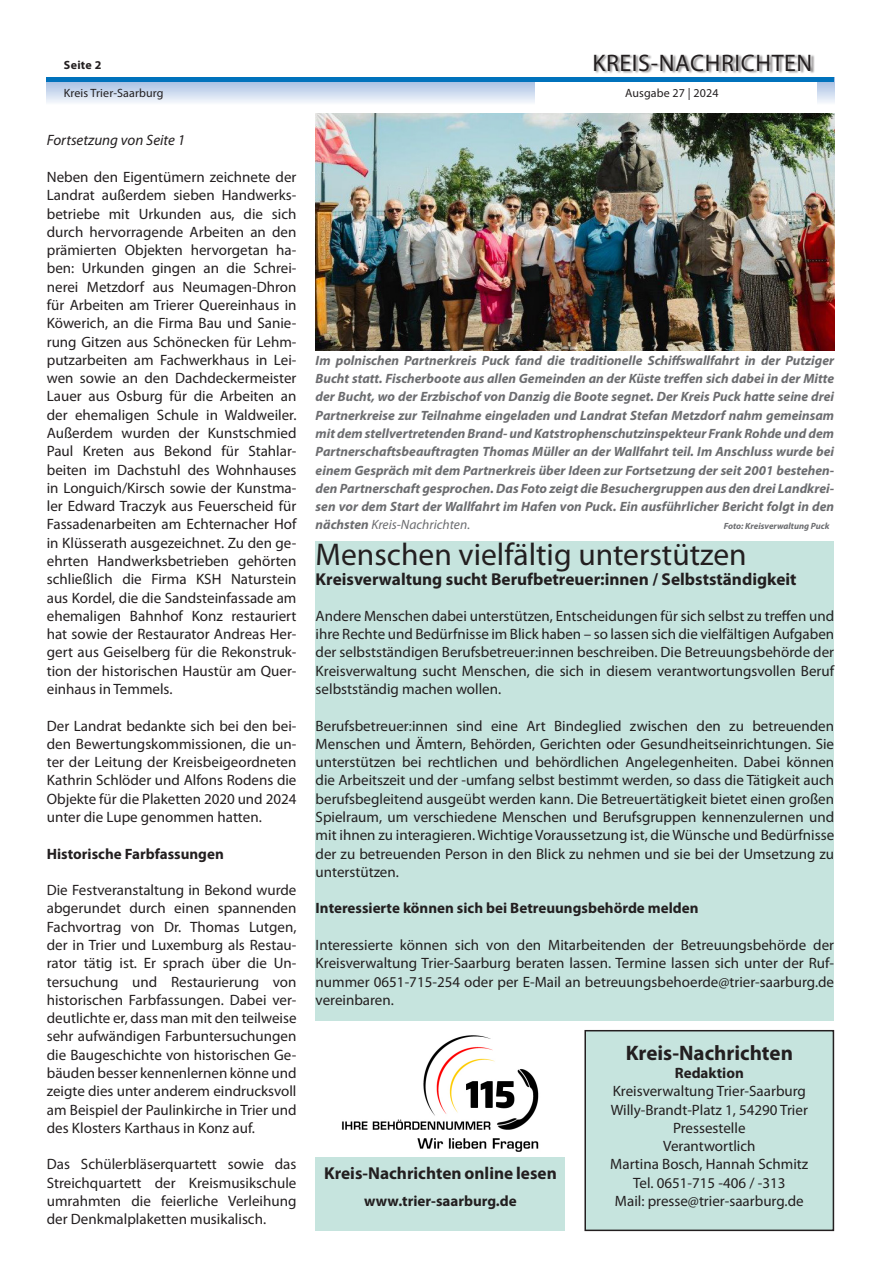
<style>
.page{position:relative;width:881px;height:1263px;background:#fff}
.page>*{position:absolute;margin:0;border:0;box-sizing:border-box;transform-origin:0 0}
.Headline{font:31.5px "Myriad Pro";color:#231f20}
.t1{font:24px "Myriad Pro";letter-spacing:.025em;color:#231f20}
.Fließtext_Bold_zentr{font:700 21px "Myriad Pro";color:#231f20}
.Subline{font:700 17.25px "Myriad Pro";color:#231f20}
.Fließtext{font:15px/18.3px "Myriad Pro";color:#231f20;text-align:justify}
.Fließtext_Bold_zentr-2{font:15px "Myriad Pro";color:#231f20}
.Fließtext-2{font:700 15px "Myriad Pro";color:#231f20}
.Fließtext-3{font:italic 15px "Myriad Pro";color:#231f20}
.Fließtext_Bold_zentr-3{font:700 15px "Myriad Pro";color:#231f20}
.Bilduntertitel{font:italic 700 13.5px/18.3px "Myriad Pro";color:#6c6d70;text-align:justify}
.t2{font:12px "Myriad Pro";letter-spacing:.01em;color:#231f20}
.t3{font:700 12px "Myriad Pro";letter-spacing:.025em;color:#231f20}
.Bilduntertitel-2{font:italic 700 9px "Myriad Pro";color:#6c6d70}
.s1{font-weight:400}
</style>
<div class="page">
<svg style="left:47px;top:82px;width:786px;height:21px;background:#cedbef"></svg>
<div style="left:535px;top:0;width:281px;height:113px;background:#fff"></div>
<div style="left:594px;top:54px;width:220px;height:20px;background:#231f20;opacity:.5"></div>
<hr style="left:47px;top:78px;width:786px;height:4px;background:#0072bc">
<div style="left:315px;top:541px;width:518px;height:479px;background:#c6e4de"></div>
<div style="left:585px;top:1031px;width:248px;height:199px;background:#c6e4de"></div>
<div style="left:584px;top:1030px;width:249px;height:201px;border:2px solid #231f20"></div>
<img style="left:315px;top:113px;width:518px;height:238px">
<img style="left:342px;top:1035px;width:197px;height:117px">
<div style="left:315px;top:1158px;width:250px;height:73px;background:#c6e4de"></div>
<p class="t3" style="left:64px;top:57px;width:39px">Seite 2</p>
<h2 class="t1" style="left:592px;top:48px;width:221px">KREIS-NACHRICHTEN</h2>
<p class="t2" style="left:64px;top:86px;width:101px">Kreis Trier-Saarburg</p>
<p class="t2" style="left:625px;top:86px;width:95px">Ausgabe 27 | 2024</p>
<p class="Fließtext-3" style="left:47px;top:131px;width:140px">Fortsetzung von Seite 1</p>
<p class="Fließtext" style="left:47px;top:168px;width:251px">Neben den Eigentümern zeichnete der Landrat außerdem sieben Handwerks&shy;betriebe mit Urkunden aus, die sich durch hervorragende Arbeiten an den prämierten Objekten hervorgetan ha&shy;ben: Urkunden gingen an die Schrei&shy;nerei Metzdorf aus Neumagen-Dhron für Arbeiten am Trierer Quereinhaus in Köwerich, an die Firma Bau und Sanie&shy;rung Gitzen aus Schönecken für Lehm&shy;putzarbeiten am Fachwerkhaus in Lei&shy;wen sowie an den Dachdeckermeister Lauer aus Osburg für die Arbeiten an der ehemaligen Schule in Waldweiler.<br>Außerdem wurden der Kunstschmied Paul Kreten aus Bekond für Stahlar&shy;beiten im Dachstuhl des Wohnhauses in Longuich/Kirsch sowie der Kunstma&shy;ler Edward Traczyk aus Feuerscheid für Fassadenarbeiten am Echternacher Hof in Klüsserath ausgezeichnet. Zu den ge&shy;ehrten Handwerksbetrieben gehörten schließlich die Firma KSH Naturstein aus Kordel, die die Sandsteinfassade am ehemaligen Bahnhof Konz restauriert hat sowie der Restaurator Andreas Her&shy;gert aus Geiselberg für die Rekonstruk&shy;tion der historischen Haustür am Quer&shy;einhaus in Temmels.</p>
<p class="Fließtext" style="left:47px;top:716px;width:251px">Der Landrat bedankte sich bei den bei&shy;den Bewertungskommissionen, die un&shy;ter der Leitung der Kreisbeigeordneten Kathrin Schlöder und Alfons Rodens die Objekte für die Plaketten 2020 und 2024 unter die Lupe genommen hatten.</p>
<p class="Fließtext-2" style="left:47px;top:844px;width:178px">Historische Farbfassungen</p>
<p class="Fließtext" style="left:47px;top:881px;width:251px">Die Festveranstaltung in Bekond wurde abgerundet durch einen spannenden Fachvortrag von Dr. Thomas Lutgen, der in Trier und Luxemburg als Restau&shy;rator tätig ist. Er sprach über die Un&shy;tersuchung und Restaurierung von historischen Farbfassungen. Dabei ver&shy;deutlichte er, dass man mit den teilweise sehr aufwändigen Farbuntersuchungen die Baugeschichte von historischen Ge&shy;bäuden besser kennenlernen könne und zeigte dies unter anderem eindrucksvoll am Beispiel der Paulinkirche in Trier und des Klosters Karthaus in Konz auf.</p>
<p class="Fließtext" style="left:47px;top:1155px;width:251px">Das Schülerbläserquartett sowie das Streichquartett der Kreismusikschule umrahmten die feierliche Verleihung der Denkmalplaketten musikalisch.</p>
<p class="Bilduntertitel" style="left:315px;top:351px;width:520px">Im polnischen Partnerkreis Puck fand die traditionelle Schiffswallfahrt in der Putziger Bucht statt. Fischerboote aus allen Gemeinden an der Küste treffen sich dabei in der Mitte der Bucht, wo der Erzbischof von Danzig die Boote segnet. Der Kreis Puck hatte seine drei Partnerkreise zur Teilnahme eingeladen und Landrat Stefan Metzdorf nahm gemeinsam mit dem stellvertretenden Brand- und Katstrophenschutzinspekteur Frank Rohde und dem Partnerschaftsbeauftragten Thomas Müller an der Wallfahrt teil. Im Anschluss wurde bei einem Gespräch mit dem Partnerkreis über Ideen zur Fortsetzung der seit 2001 bestehen&shy;den Partnerschaft gesprochen. Das Foto zeigt die Besuchergruppen aus den drei Landkrei&shy;sen vor dem Start der Wallfahrt im Hafen von Puck. Ein ausführlicher Bericht folgt in den nächsten <span class="s1">Kreis-Nachrichten.</span></p>
<p class="Bilduntertitel-2" style="left:723px;top:520px;width:107px">Foto: Kreisverwaltung Puck</p>
<p class="Headline" style="left:315px;top:535px;width:432px">Menschen vielfältig unterstützen</p>
<p class="Subline" style="left:315px;top:568px;width:482px">Kreisverwaltung sucht Berufbetreuer:innen / Selbstständigkeit</p>
<p class="Fließtext" style="left:315px;top:606px;width:520px">Andere Menschen dabei unterstützen, Entscheidungen für sich selbst zu treffen und ihre Rechte und Bedürfnisse im Blick haben – so lassen sich die vielfältigen Aufgaben der selbstständigen Berufsbetreuer:innen beschreiben. Die Betreuungsbehörde der Kreisverwaltung sucht Menschen, die sich in diesem verantwortungsvollen Beruf selbstständig machen wollen.</p>
<p class="Fließtext" style="left:315px;top:716px;width:520px">Berufsbetreuer:innen sind eine Art Bindeglied zwischen den zu betreuenden Menschen und Ämtern, Behörden, Gerichten oder Gesundheitseinrichtungen. Sie unterstützen bei rechtlichen und behördlichen Angelegenheiten. Dabei können die Arbeitszeit und der -umfang selbst bestimmt werden, so dass die Tätigkeit auch berufsbegleitend ausgeübt werden kann. Die Betreuertätigkeit bietet einen großen Spielraum, um verschiedene Menschen und Berufsgruppen kennenzulernen und mit ihnen zu interagieren. Wichtige Voraussetzung ist, die Wünsche und Bedürfnisse der zu betreuenden Person in den Blick zu nehmen und sie bei der Umsetzung zu unterstützen.</p>
<p class="Fließtext-2" style="left:315px;top:898px;width:384px">Interessierte können sich bei Betreuungsbehörde melden</p>
<p class="Fließtext" style="left:315px;top:935px;width:520px">Interessierte können sich von den Mitarbeitenden der Betreuungsbehörde der Kreisverwaltung Trier-Saarburg beraten lassen. Termine lassen sich unter der Ruf&shy;nummer 0651-715-254 oder per E-Mail an betreuungsbehoerde@trier-saarburg.de vereinbaren.</p>
<p class="Fließtext_Bold_zentr" style="left:625px;top:1039px;width:169px">Kreis-Nachrichten</p>
<p class="Fließtext_Bold_zentr-3" style="left:674px;top:1063px;width:70px">Redaktion</p>
<p class="Fließtext_Bold_zentr-2" style="left:612px;top:1082px;width:195px">Kreisverwaltung Trier-Saarburg</p>
<p class="Fließtext_Bold_zentr-2" style="left:610px;top:1100px;width:198px">Willy-Brandt-Platz 1, 54290 Trier</p>
<p class="Fließtext_Bold_zentr-2" style="left:672px;top:1118px;width:74px">Pressestelle</p>
<p class="Fließtext_Bold_zentr-2" style="left:663px;top:1137px;width:94px">Verantwortlich</p>
<p class="Fließtext_Bold_zentr-2" style="left:610px;top:1155px;width:199px">Martina Bosch, Hannah Schmitz</p>
<p class="Fließtext_Bold_zentr-2" style="left:633px;top:1173px;width:154px">Tel. 0651-715 -406 / -313</p>
<p class="Fließtext_Bold_zentr-2" style="left:614px;top:1192px;width:190px">Mail: presse@trier-saarburg.de</p>
<p class="Subline" style="left:324px;top:1162px;width:234px">Kreis-Nachrichten online lesen</p>
<p class="Fließtext-2" style="left:364px;top:1191px;width:154px">www.trier-saarburg.de</p>
</div>
